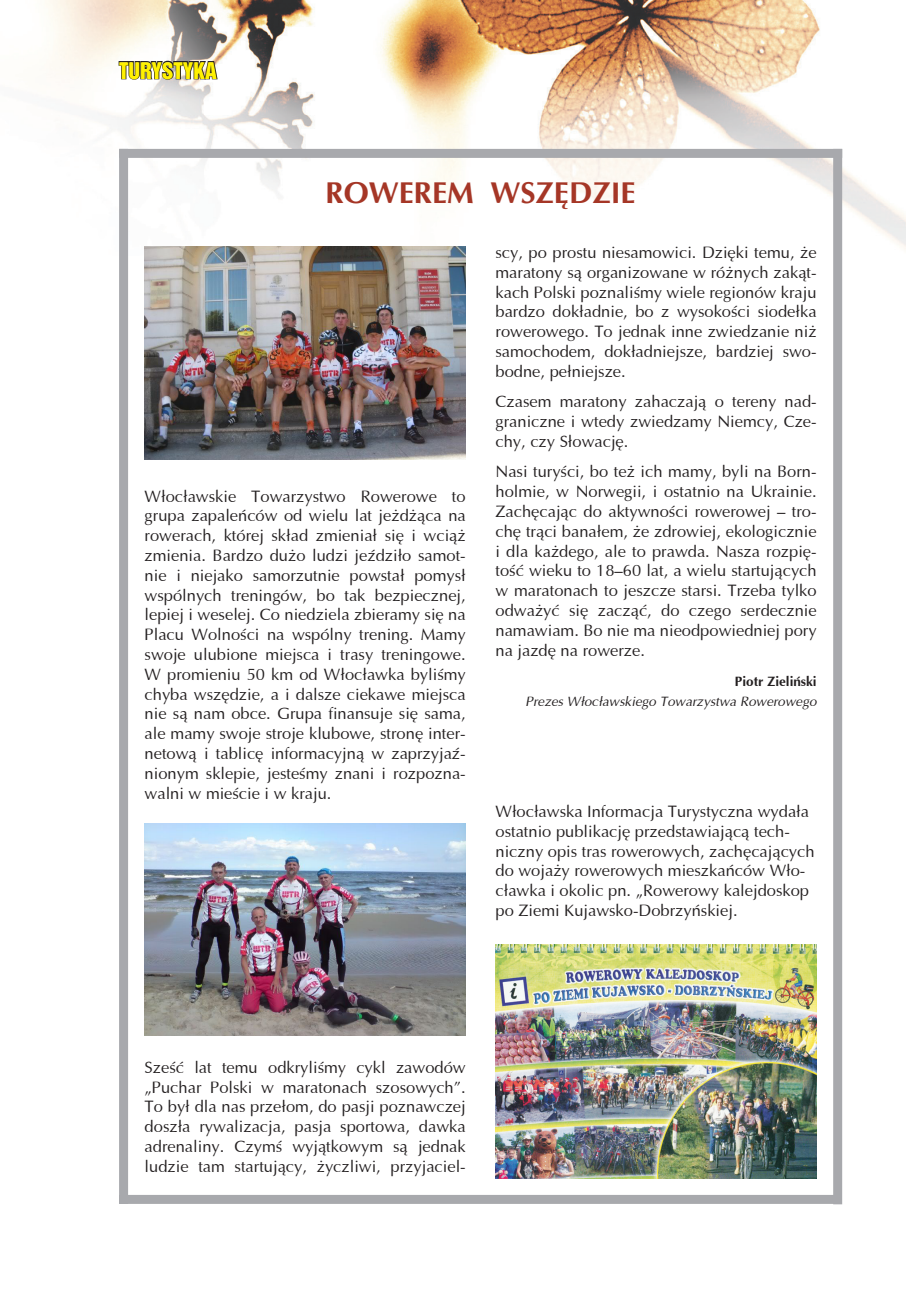
<style>
.page{position:relative;width:906px;height:1289px;background:#fff}
.page>*{position:absolute;margin:0;border:0;box-sizing:border-box;transform-origin:0 0}
.t1{font:700 30px "Ottawa";color:#a53626}
.t2{font:21px "Switzerland Inserat Plain PL";color:#fff101}
.t3{font:16.5px/19.8px "Ottawa";color:#231f20;text-align:justify}
.t4{font:italic 13.5px "Ottawa";color:#231f20}
.t5{font:700 13.5px "Ottawa";color:#231f20}
</style>
<div class="page">
<img style="left:45px;top:0;width:861px;height:255px">
<img style="left:495px;top:944px;width:321px;height:234px">
<svg style="left:118px;top:55px;width:100px;height:26px"></svg>
<div style="left:119px;top:149px;width:723px;height:9px;background:#a8a9ad"></div>
<div style="left:119px;top:1194px;width:722px;height:9px;background:#a8a9ad"></div>
<div style="left:119px;top:149px;width:9px;height:1054px;background:#a8a9ad"></div>
<div style="left:833px;top:149px;width:9px;height:1055px;background:#a8a9ad"></div>
<img style="left:145px;top:823px;width:321px;height:212px">
<img style="left:145px;top:247px;width:321px;height:212px">
<p class="t2" style="left:119px;top:58px;width:99px">TURYSTYKA</p>
<h1 class="t1" style="left:326px;top:174px;width:311px">ROWEREM WSZĘDZIE</h1>
<p class="t3" style="left:145px;top:486px;width:323px">Włocławskie Towarzystwo Rowerowe to grupa zapaleńców od wielu lat jeżdżąca na rowerach, której skład zmieniał się i wciąż zmienia. Bardzo dużo ludzi jeździło samot&shy;nie i niejako samorzutnie powstał pomysł wspólnych treningów, bo tak bezpiecznej, lepiej i weselej. Co niedziela zbieramy się na Placu Wolności na wspólny trening. Mamy swoje ulubione miejsca i trasy treningowe.<br>W promieniu 50 km od Włocławka byliśmy chyba wszędzie, a i dalsze ciekawe miejsca nie są nam obce. Grupa finansuje się sama, ale mamy swoje stroje klubowe, stronę inter&shy;netową i tablicę informacyjną w zaprzyjaź&shy;nionym sklepie, jesteśmy znani i rozpozna&shy;walni w mieście i w kraju.</p>
<p class="t3" style="left:495px;top:242px;width:323px">scy, po prostu niesamowici. Dzięki temu, że maratony są organizowane w różnych zakąt&shy;kach Polski poznaliśmy wiele regionów kraju bardzo dokładnie, bo z wysokości siodełka rowerowego. To jednak inne zwiedzanie niż samochodem, dokładniejsze, bardziej swo&shy;bodne, pełniejsze.</p>
<p class="t3" style="left:495px;top:392px;width:323px">Czasem maratony zahaczają o tereny nad&shy;graniczne i wtedy zwiedzamy Niemcy, Cze&shy;chy, czy Słowację.</p>
<p class="t3" style="left:495px;top:462px;width:323px">Nasi turyści, bo też ich mamy, byli na Born&shy;holmie, w Norwegii, i ostatnio na Ukrainie.<br>Zachęcając do aktywności rowerowej – tro&shy;chę trąci banałem, że zdrowiej, ekologicznie i dla każdego, ale to prawda. Nasza rozpię&shy;tość wieku to 18–60 lat, a wielu startujących w maratonach to jeszcze starsi. Trzeba tylko odważyć się zacząć, do czego serdecznie namawiam. Bo nie ma nieodpowiedniej pory na jazdę na rowerze.</p>
<p class="t5" style="left:735px;top:673px;width:83px">Piotr Zieliński</p>
<p class="t4" style="left:525px;top:693px;width:292px">Prezes Włocławskiego Towarzystwa Rowerowego</p>
<p class="t3" style="left:495px;top:801px;width:321px;text-align:left">Włocławska Informacja Turystyczna wydała ostatnio publikację przedstawiającą tech&shy;niczny opis tras rowerowych, zachęcających do wojaży rowerowych mieszkańców Wło&shy;cławka i okolic pn. „Rowerowy kalejdoskop po Ziemi Kujawsko-Dobrzyńskiej.</p>
<p class="t3" style="left:145px;top:1057px;width:323px">Sześć lat temu odkryliśmy cykl zawodów „Puchar Polski w maratonach szosowych”.<br>To był dla nas przełom, do pasji poznawczej doszła rywalizacja, pasja sportowa, dawka adrenaliny. Czymś wyjątkowym są jednak ludzie tam startujący, życzliwi, przyjaciel-</p>
</div>
